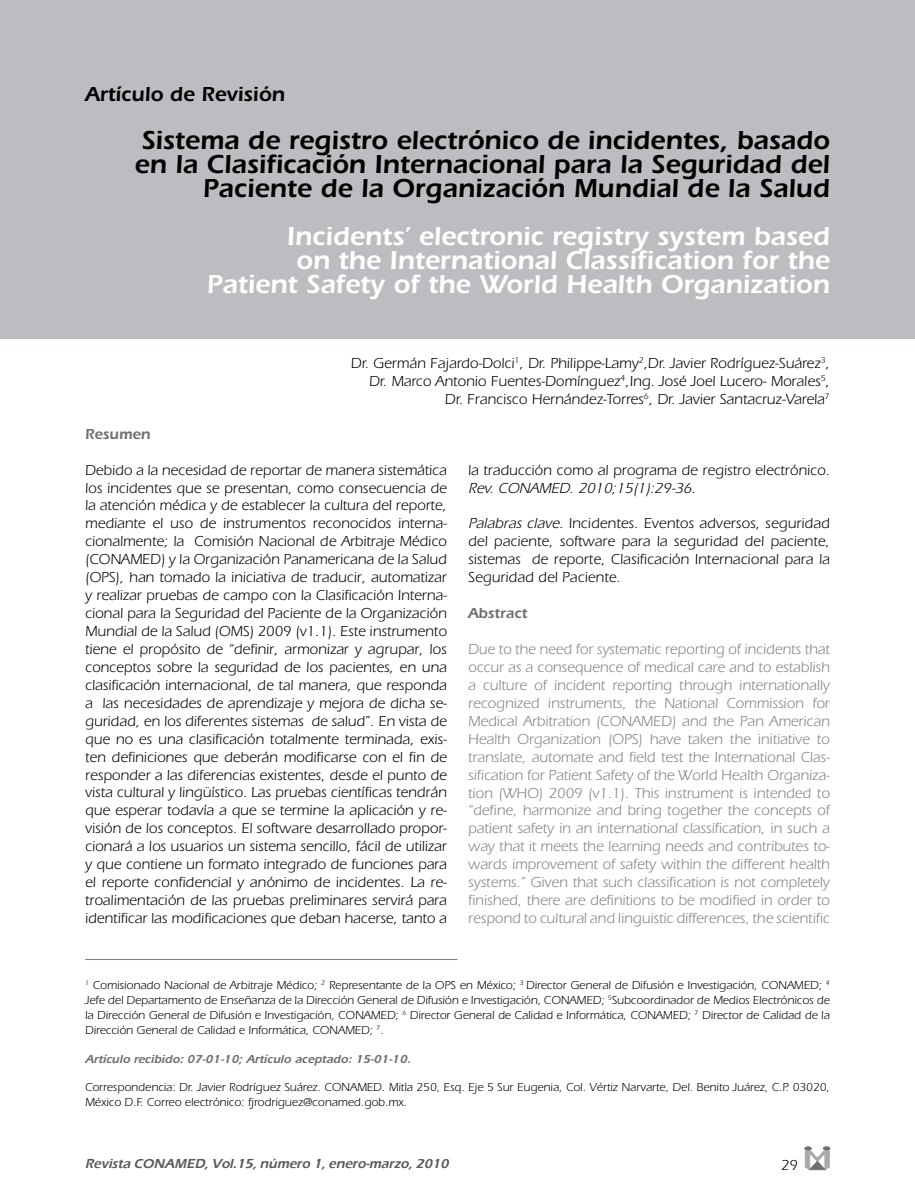
<style>
.page{position:relative;width:915px;height:1191px;background:#fff}
.page>*{position:absolute;margin:0;border:0;box-sizing:border-box;transform-origin:0 0}
.t1{font:600 26.85px/23.9px "Itc Eras";color:#000;text-align:right}
.t2{font:600 26.85px/23.9px "Itc Eras";color:#fff;text-align:right}
.t3{font:600 20.85px "Itc Eras";color:#000}
.t4{font:15px/18px "Itc Eras";color:#000;text-align:justify}
.t5{font:15px/18px "Itc Eras";color:#808285;text-align:justify}
.t6{font:italic 15px "Itc Eras";color:#000}
.t7{font:600 15px "Itc Eras";color:#6d6f71}
.t8{font:italic 600 13.5px "Eras ITC";color:#58595b}
.t9{font:12px/15px "Itc Eras";color:#000;text-align:justify}
.t10{font:italic 600 12px "Itc Eras";color:#6d6f71}
.s1{font-style:italic}
</style>
<div class="page">
<div style="left:0;top:0;width:914px;height:339px;background:#bcbdc0"></div>
<hr style="left:85px;top:959px;width:372px;height:1px;background:#808285">
<svg style="left:804px;top:1146px;width:25px;height:23px"></svg>
<h2 class="t3" style="left:85px;top:82px;width:201px">Artículo de Revisión</h2>
<h1 class="t1" style="left:134px;top:128px;width:696px">Sistema de registro electrónico de incidentes, basado en la Clasificación Internacional para la Seguridad del<br>Paciente de la Organización Mundial de la Salud</h1>
<h1 class="t2" style="left:207px;top:224px;width:624px">Incidents’ electronic registry system based<br>on the International Classification for the<br>Patient Safety of the World Health Organization</h1>
<p class="t4" style="left:351px;top:355px;width:480px;text-align:right">Dr. Germán Fajardo-Dolci<sup>1</sup>, Dr. Philippe-Lamy<sup>2</sup>,Dr. Javier Rodríguez-Suárez<sup>3</sup>,<br>Dr. Marco Antonio Fuentes-Domínguez<sup>4</sup>,Ing. José Joel Lucero- Morales<sup>5</sup>,<br>Dr. Francisco Hernández-Torres<sup>6</sup>, Dr. Javier Santacruz-Varela<sup>7</sup></p>
<p class="t7" style="left:85px;top:425px;width:67px">Resumen</p>
<p class="t4" style="left:85px;top:461px;width:363px">Debido a la necesidad de reportar de manera sistemática los incidentes que se presentan, como consecuencia de la atención médica y de establecer la cultura del reporte, mediante el uso de instrumentos reconocidos interna&shy;cionalmente; la Comisión Nacional de Arbitraje Médico (CONAMED) y la Organización Panamericana de la Salud (OPS), han tomado la iniciativa de traducir, automatizar y realizar pruebas de campo con la Clasificación Interna&shy;cional para la Seguridad del Paciente de la Organización Mundial de la Salud (OMS) 2009 (v1.1). Este instrumento tiene el propósito de “definir, armonizar y agrupar, los conceptos sobre la seguridad de los pacientes, en una clasificación internacional, de tal manera, que responda a las necesidades de aprendizaje y mejora de dicha se&shy;guridad, en los diferentes sistemas de salud”. En vista de que no es una clasificación totalmente terminada, exis&shy;ten definiciones que deberán modificarse con el fin de responder a las diferencias existentes, desde el punto de vista cultural y lingüístico. Las pruebas científicas tendrán que esperar todavía a que se termine la aplicación y re&shy;visión de los conceptos. El software desarrollado propor&shy;cionará a los usuarios un sistema sencillo, fácil de utilizar y que contiene un formato integrado de funciones para el reporte confidencial y anónimo de incidentes. La re&shy;troalimentación de las pruebas preliminares servirá para identificar las modificaciones que deban hacerse, tanto a</p>
<p class="t4" style="left:468px;top:461px;width:363px">la traducción como al programa de registro electrónico.</p>
<p class="t6" style="left:468px;top:479px;width:232px">Rev. CONAMED. 2010;15(1):29-36.</p>
<p class="t4" style="left:468px;top:514px;width:363px"><span class="s1">Palabras clave.</span> Incidentes. Eventos adversos, seguridad del paciente, software para la seguridad del paciente, sistemas de reporte, Clasificación Internacional para la Seguridad del Paciente.</p>
<p class="t7" style="left:468px;top:604px;width:61px">Abstract</p>
<p class="t5" style="left:468px;top:640px;width:363px">Due to the need for systematic reporting of incidents that occur as a consequence of medical care and to establish a culture of incident reporting through internationally recognized instruments, the National Commission for Medical Arbitration (CONAMED) and the Pan American Health Organization (OPS) have taken the initiative to translate, automate and field test the International Clas&shy;sification for Patient Safety of the World Health Organiza&shy;tion (WHO) 2009 (v1.1). This instrument is intended to “define, harmonize and bring together the concepts of patient safety in an international classification, in such a way that it meets the learning needs and contributes to&shy;wards improvement of safety within the different health systems.” Given that such classification is not completely finished, there are definitions to be modified in order to respond to cultural and linguistic differences, the scientific</p>
<p class="t9" style="left:85px;top:978px;width:746px"><sup>1</sup> Comisionado Nacional de Arbitraje Médico; <sup>2</sup> Representante de la OPS en México; <sup>3</sup> Director General de Difusión e Investigación, CONAMED; <sup>4<br></sup>Jefe del Departamento de Enseñanza de la Dirección General de Difusión e Investigación, CONAMED; <sup>5</sup>Subcoordinador de Medios Electrónicos de la Dirección General de Difusión e Investigación, CONAMED; <sup>6</sup> Director General de Calidad e Informática, CONAMED; <sup>7</sup> Director de Calidad de la Dirección General de Calidad e Informática, CONAMED; <sup>7</sup>.</p>
<p class="t10" style="left:85px;top:1051px;width:329px">Artículo recibido: 07-01-10; Artículo aceptado: 15-01-10.</p>
<p class="t9" style="left:85px;top:1079px;width:746px">Correspondencia: Dr. Javier Rodríguez Suárez. CONAMED. Mitla 250, Esq. Eje 5 Sur Eugenia, Col. Vértiz Narvarte, Del. Benito Juárez, C.P. 03020,<br>México D.F. Correo electrónico: fjrodriguez@conamed.gob.mx.</p>
<p class="t8" style="left:85px;top:1155px;width:367px">Revista CONAMED,Vol.15,número 1,enero-marzo,2010</p>
<p class="t4" style="left:781px;top:1156px;width:18px">29</p>
</div>
